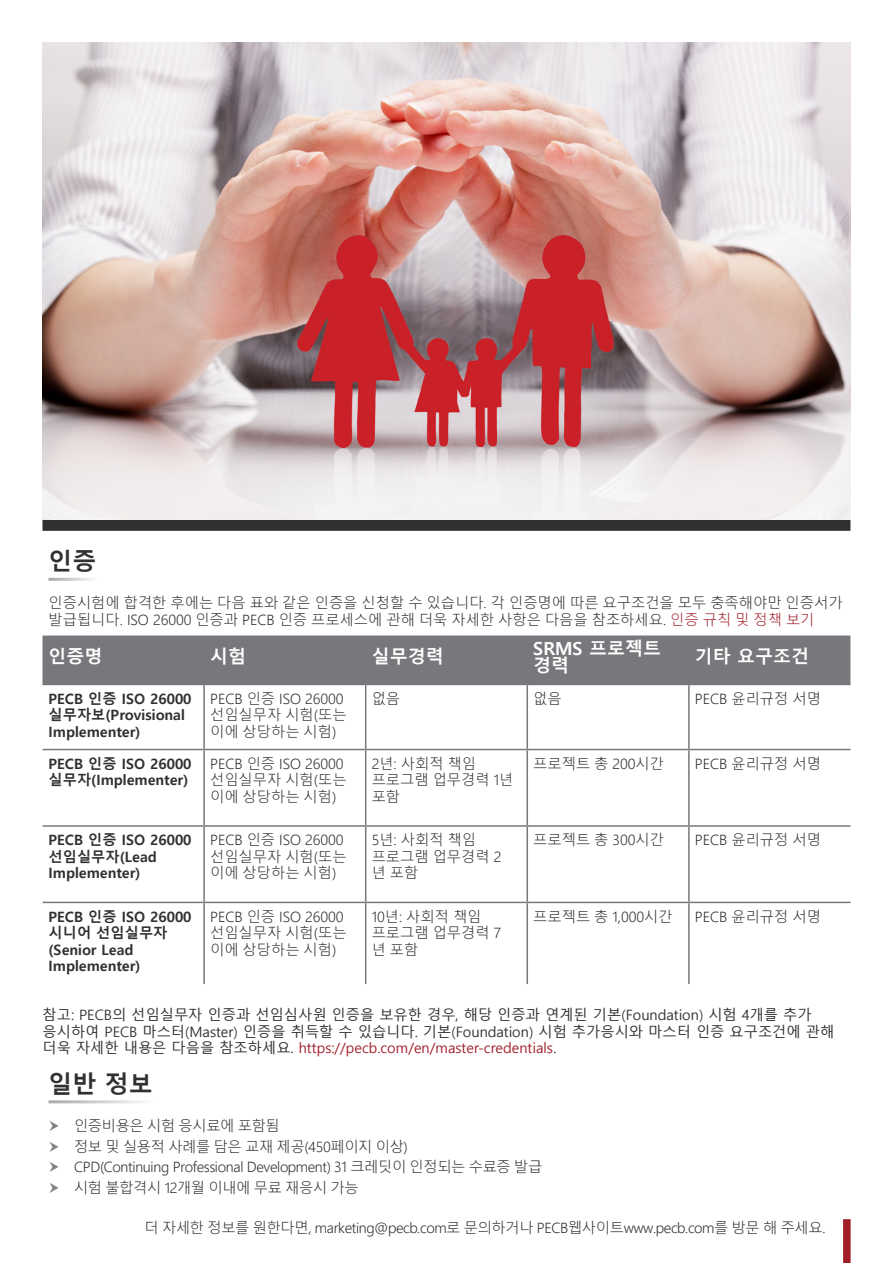
<style>
.page{position:relative;width:893px;height:1263px;background:#fff}
.page>*{position:absolute;margin:0;border:0;box-sizing:border-box;transform-origin:0 0}
.t1{font:700 24px "Malgun Gothic";color:#312f30}
.t2{font:700 18px/16.5px "Malgun Gothic";color:#fff}
.Bullet_Points{font:300 14.25px/16.5px "Malgun Gothic";color:#312f30}
.Bullet_Points-2{font:14.25px/16.5px "Malgun Gothic";color:#312f30}
.Bullet_Points-3{font:300 14.25px "Malgun Gothic";letter-spacing:-.025em;color:#312f30}
.t3{font:700 14.25px/16.5px "Malgun Gothic";color:#312f30}
.s1{color:#a11e29}
</style>
<div class="page">
<img style="left:43px;top:43px;width:807px;height:477px">
<div style="left:843px;top:1219px;width:8px;height:44px;background:#a11e29"></div>
<svg style="left:43px;top:520px;width:807px;height:11px;background:#343233"></svg>
<div style="left:43px;top:635px;width:807px;height:49px;background:#76787b"></div>
<hr style="left:43px;top:902px;width:161px;height:1px;background:#76787b">
<hr style="left:204px;top:902px;width:162px;height:1px;background:#76787b">
<hr style="left:366px;top:902px;width:161px;height:1px;background:#76787b">
<hr style="left:527px;top:902px;width:162px;height:1px;background:#76787b">
<hr style="left:689px;top:902px;width:161px;height:1px;background:#76787b">
<hr style="left:203px;top:685px;width:2px;height:64px;background:#76787b">
<hr style="left:365px;top:685px;width:1px;height:64px;background:#76787b">
<hr style="left:526px;top:685px;width:2px;height:64px;background:#76787b">
<hr style="left:688px;top:685px;width:2px;height:64px;background:#76787b">
<hr style="left:43px;top:749px;width:161px;height:1px;background:#76787b">
<hr style="left:204px;top:749px;width:162px;height:1px;background:#76787b">
<hr style="left:203px;top:750px;width:2px;height:75px;background:#76787b">
<hr style="left:366px;top:749px;width:161px;height:1px;background:#76787b">
<hr style="left:365px;top:750px;width:1px;height:75px;background:#76787b">
<hr style="left:527px;top:749px;width:162px;height:1px;background:#76787b">
<hr style="left:526px;top:750px;width:2px;height:75px;background:#76787b">
<hr style="left:689px;top:749px;width:161px;height:1px;background:#76787b">
<hr style="left:688px;top:750px;width:2px;height:75px;background:#76787b">
<hr style="left:43px;top:825px;width:161px;height:2px;background:#76787b">
<hr style="left:204px;top:825px;width:162px;height:2px;background:#76787b">
<hr style="left:203px;top:827px;width:2px;height:75px;background:#76787b">
<hr style="left:366px;top:825px;width:161px;height:2px;background:#76787b">
<hr style="left:365px;top:827px;width:1px;height:75px;background:#76787b">
<hr style="left:527px;top:825px;width:162px;height:2px;background:#76787b">
<hr style="left:526px;top:827px;width:2px;height:75px;background:#76787b">
<hr style="left:689px;top:825px;width:161px;height:2px;background:#76787b">
<hr style="left:688px;top:827px;width:2px;height:75px;background:#76787b">
<hr style="left:203px;top:903px;width:2px;height:81px;background:#76787b">
<hr style="left:365px;top:903px;width:1px;height:81px;background:#76787b">
<hr style="left:526px;top:903px;width:2px;height:81px;background:#76787b">
<hr style="left:688px;top:903px;width:2px;height:81px;background:#76787b">
<hr style="left:43px;top:684px;width:161px;height:1px;background:#76787b">
<hr style="left:204px;top:684px;width:162px;height:1px;background:#76787b">
<hr style="left:366px;top:684px;width:161px;height:1px;background:#76787b">
<hr style="left:527px;top:684px;width:162px;height:1px;background:#76787b">
<hr style="left:689px;top:684px;width:161px;height:1px;background:#76787b">
<p class="t1" style="left:49px;top:547px;width:50px">인증</p>
<p class="Bullet_Points" style="left:49px;top:595px;width:796px">인증시험에 합격한 후에는 다음 표와 같은 인증을 신청할 수 있습니다. 각 인증명에 따른 요구조건을 모두 충족해야만 인증서가 발급됩니다. ISO 26000 인증과 PECB 인증 프로세스에 관해 더욱 자세한 사항은 다음을 참조하세요. <span class="s1">인증 규칙 및 정책 보기</span></p>
<p class="t2" style="left:49px;top:649px;width:55px">인증명</p>
<p class="t2" style="left:210px;top:649px;width:37px">시험</p>
<p class="t2" style="left:372px;top:649px;width:73px">실무경력</p>
<p class="t2" style="left:533px;top:640px;width:129px">SRMS 프로젝트 경력</p>
<p class="t2" style="left:695px;top:649px;width:116px">기타 요구조건</p>
<p class="t3" style="left:49px;top:690px;width:145px">PECB 인증 ISO 26000 실무자보(Provisional<br>Implementer)</p>
<p class="Bullet_Points" style="left:210px;top:690px;width:138px">PECB 인증 ISO 26000 선임실무자 시험(또는 이에 상당하는 시험)</p>
<p class="Bullet_Points" style="left:372px;top:690px;width:30px">없음</p>
<p class="Bullet_Points" style="left:533px;top:690px;width:30px">없음</p>
<p class="Bullet_Points" style="left:695px;top:690px;width:128px">PECB 윤리규정 서명</p>
<p class="t3" style="left:49px;top:755px;width:145px">PECB 인증 ISO 26000 실무자(Implementer)</p>
<p class="Bullet_Points" style="left:210px;top:756px;width:138px">PECB 인증 ISO 26000 선임실무자 시험(또는 이에 상당하는 시험)</p>
<p class="Bullet_Points" style="left:372px;top:756px;width:143px">2년: 사회적 책임 프로그램 업무경력 1년 포함</p>
<p class="Bullet_Points" style="left:533px;top:756px;width:132px">프로젝트 총 200시간</p>
<p class="Bullet_Points" style="left:695px;top:756px;width:128px">PECB 윤리규정 서명</p>
<p class="t3" style="left:49px;top:832px;width:145px">PECB 인증 ISO 26000 선임실무자(Lead<br>Implementer)</p>
<p class="Bullet_Points" style="left:210px;top:832px;width:138px">PECB 인증 ISO 26000 선임실무자 시험(또는 이에 상당하는 시험)</p>
<p class="Bullet_Points" style="left:372px;top:832px;width:131px">5년: 사회적 책임 프로그램 업무경력 2 년 포함</p>
<p class="Bullet_Points" style="left:533px;top:832px;width:132px">프로젝트 총 300시간</p>
<p class="Bullet_Points" style="left:695px;top:832px;width:128px">PECB 윤리규정 서명</p>
<p class="t3" style="left:49px;top:908px;width:145px">PECB 인증 ISO 26000 시니어 선임실무자 (Senior Lead<br>Implementer)</p>
<p class="Bullet_Points" style="left:210px;top:908px;width:138px">PECB 인증 ISO 26000 선임실무자 시험(또는 이에 상당하는 시험)</p>
<p class="Bullet_Points" style="left:372px;top:908px;width:131px">10년: 사회적 책임 프로그램 업무경력 7 년 포함</p>
<p class="Bullet_Points" style="left:533px;top:908px;width:141px">프로젝트 총 1,000시간</p>
<p class="Bullet_Points" style="left:695px;top:908px;width:128px">PECB 윤리규정 서명</p>
<p class="Bullet_Points-2" style="left:43px;top:1007px;width:793px">참고: PECB의 선임실무자 인증과 선임심사원 인증을 보유한 경우, 해당 인증과 연계된 기본(Foundation) 시험 4개를 추가 응시하여 PECB 마스터(Master) 인증을 취득할 수 있습니다. 기본(Foundation) 시험 추가응시와 마스터 인증 요구조건에 관해 더욱 자세한 내용은 다음을 참조하세요. <span class="s1">https://pecb.com/en/master-credentials</span>.</p>
<p class="t1" style="left:49px;top:1070px;width:106px">일반 정보</p>
<p class="Bullet_Points-3" style="left:74px;top:1117px;width:207px">인증비용은 시험 응시료에 포함됨</p>
<p class="Bullet_Points-3" style="left:74px;top:1138px;width:335px">정보 및 실용적 사례를 담은 교재 제공(450페이지 이상)</p>
<p class="Bullet_Points-3" style="left:74px;top:1159px;width:470px">CPD(Continuing Professional Development) 31 크레딧이 인정되는 수료증 발급</p>
<p class="Bullet_Points-3" style="left:74px;top:1180px;width:286px">시험 불합격시 12개월 이내에 무료 재응시 가능</p>
<p class="Bullet_Points-3" style="left:145px;top:1219px;width:682px">더 자세한 정보를 원한다면, marketing@pecb.com로 문의하거나 PECB웹사이트www.pecb.com를 방문 해 주세요.</p>
</div>
